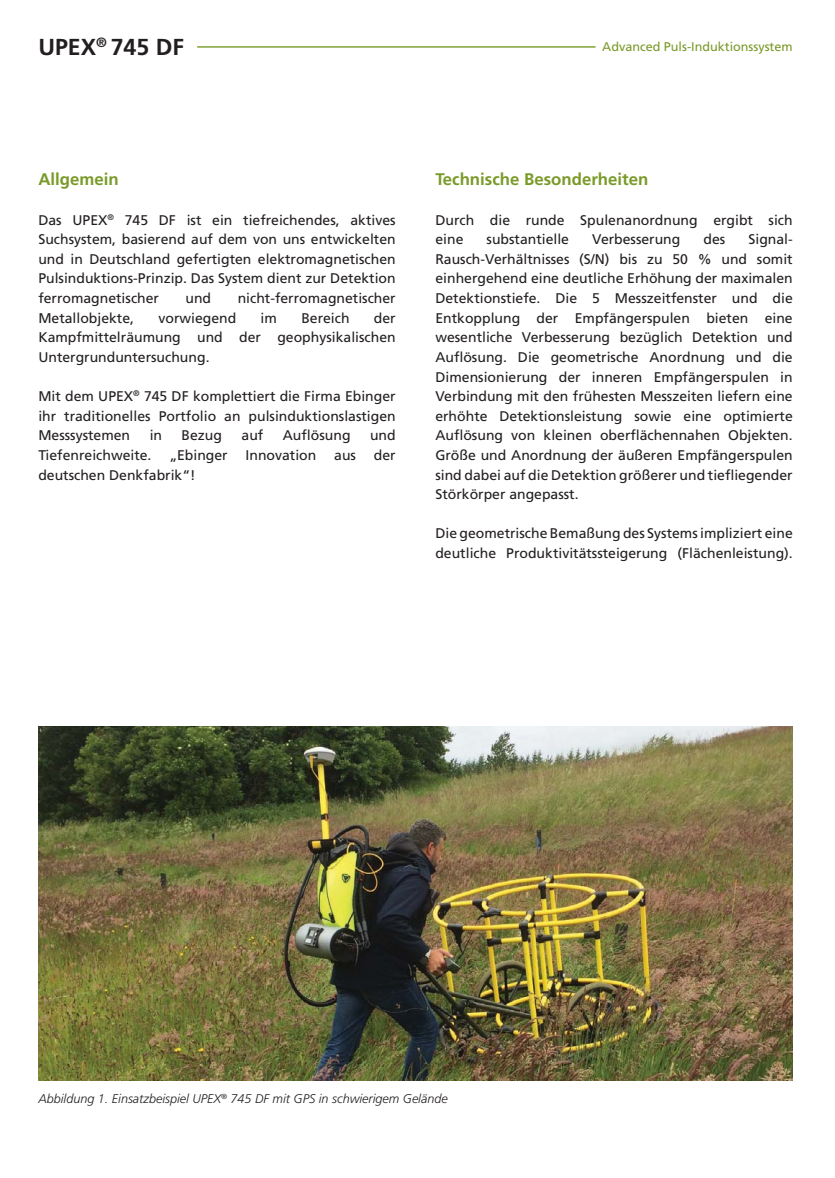
<style>
.page{position:relative;width:835px;height:1178px;background:#fff}
.page>*{position:absolute;margin:0;border:0;box-sizing:border-box;transform-origin:0 0}
.t1{font:700 23.1px "Frutiger LT Pro";color:#231f20}
.t2{font:700 16.8px "Frutiger LT Pro";color:#799a28}
.t3{font:13.95px/19.6px "Frutiger LT Pro";color:#231f20;text-align:justify}
.t4{font:italic 300 12.6px "Frutiger LT Pro";color:#231f20}
.t5{font:12.6px "Frutiger LT Pro";color:#799a28}
</style>
<div class="page">
<hr style="left:197px;top:46px;width:398px;height:2px;background:#799a28">
<img style="left:38px;top:726px;width:755px;height:354px">
<h1 class="t1" style="left:38px;top:39px;width:147px">UPEX<sup>®</sup> 745 DF</h1>
<p class="t5" style="left:602px;top:42px;width:192px">Advanced Puls-Induktionssystem</p>
<p class="t2" style="left:38px;top:173px;width:82px">Allgemein</p>
<p class="t3" style="left:38px;top:211px;width:359px">Das UPEX<sup>®</sup> 745 DF ist ein tiefreichendes, aktives Suchsystem, basierend auf dem von uns entwickelten und in Deutschland gefertigten elektromagnetischen Pulsinduktions-Prinzip. Das System dient zur Detektion ferromagnetischer</p>
<p class="t3" style="left:186px;top:289px;width:27px">und</p>
<p class="t3" style="left:238px;top:289px;width:159px">nicht-ferromagnetischer</p>
<p class="t3" style="left:38px;top:309px;width:359px;text-indent:336px">der Kampfmittelräumung und der geophysikalischen Untergrunduntersuchung.</p>
<p class="t3" style="left:38px;top:387px;width:359px">Mit dem UPEX<sup>®</sup> 745 DF komplettiert die Firma Ebinger ihr traditionelles Portfolio an pulsinduktionslastigen Messsystemen</p>
<p class="t3" style="left:38px;top:309px;width:97px">Metallobjekte,</p>
<p class="t3" style="left:158px;top:309px;width:79px">vorwiegend</p>
<p class="t3" style="left:261px;top:309px;width:18px">im</p>
<p class="t3" style="left:301px;top:309px;width:50px">Bereich</p>
<p class="t3" style="left:150px;top:427px;width:14px">in</p>
<p class="t3" style="left:182px;top:427px;width:42px">Bezug</p>
<p class="t3" style="left:242px;top:427px;width:23px">auf</p>
<p class="t3" style="left:283px;top:427px;width:69px">Auflösung</p>
<p class="t3" style="left:370px;top:427px;width:27px">und</p>
<p class="t3" style="left:38px;top:446px;width:115px">Tiefenreichweite.</p>
<p class="t3" style="left:169px;top:446px;width:60px">„Ebinger</p>
<p class="t3" style="left:246px;top:446px;width:72px">Innovation</p>
<p class="t3" style="left:334px;top:446px;width:23px">aus</p>
<p class="t3" style="left:374px;top:446px;width:23px">der</p>
<p class="t3" style="left:38px;top:466px;width:159px">deutschen Denkfabrik“!</p>
<p class="t2" style="left:435px;top:173px;width:214px">Technische Besonderheiten</p>
<p class="t3" style="left:435px;top:211px;width:359px">Durch die runde Spulenanordnung ergibt sich eine</p>
<p class="t3" style="left:435px;top:231px;width:359px;text-indent:313px">Signal-Rausch-Verhältnisses (S/N) bis zu 50 % und somit einhergehend eine deutliche Erhöhung der maximalen Detektionstiefe. Die 5 Messzeitfenster und die Entkopplung der Empfängerspulen bieten eine wesentliche Verbesserung bezüglich Detektion und Auflösung. Die geometrische Anordnung und die Dimensionierung der inneren Empfängerspulen in Verbindung mit den frühesten Messzeiten liefern eine erhöhte Detektionsleistung sowie eine optimierte Auflösung von kleinen oberflächennahen Objekten.<br>Größe und Anordnung der äußeren Empfängerspulen sind dabei auf die Detektion größerer und tiefliegender Störkörper angepasst.</p>
<p class="t3" style="left:435px;top:525px;width:359px">Die geometrische Bemaßung des Systems impliziert eine deutliche Produktivitätssteigerung (Flächenleistung).</p>
<p class="t3" style="left:487px;top:231px;width:84px">substantielle</p>
<p class="t3" style="left:592px;top:231px;width:90px">Verbesserung</p>
<p class="t3" style="left:703px;top:231px;width:23px">des</p>
<p class="t4" style="left:38px;top:1094px;width:411px">Abbildung 1. Einsatzbeispiel UPEX<sup>®</sup> 745 DF mit GPS in schwierigem Gelände</p>
</div>
